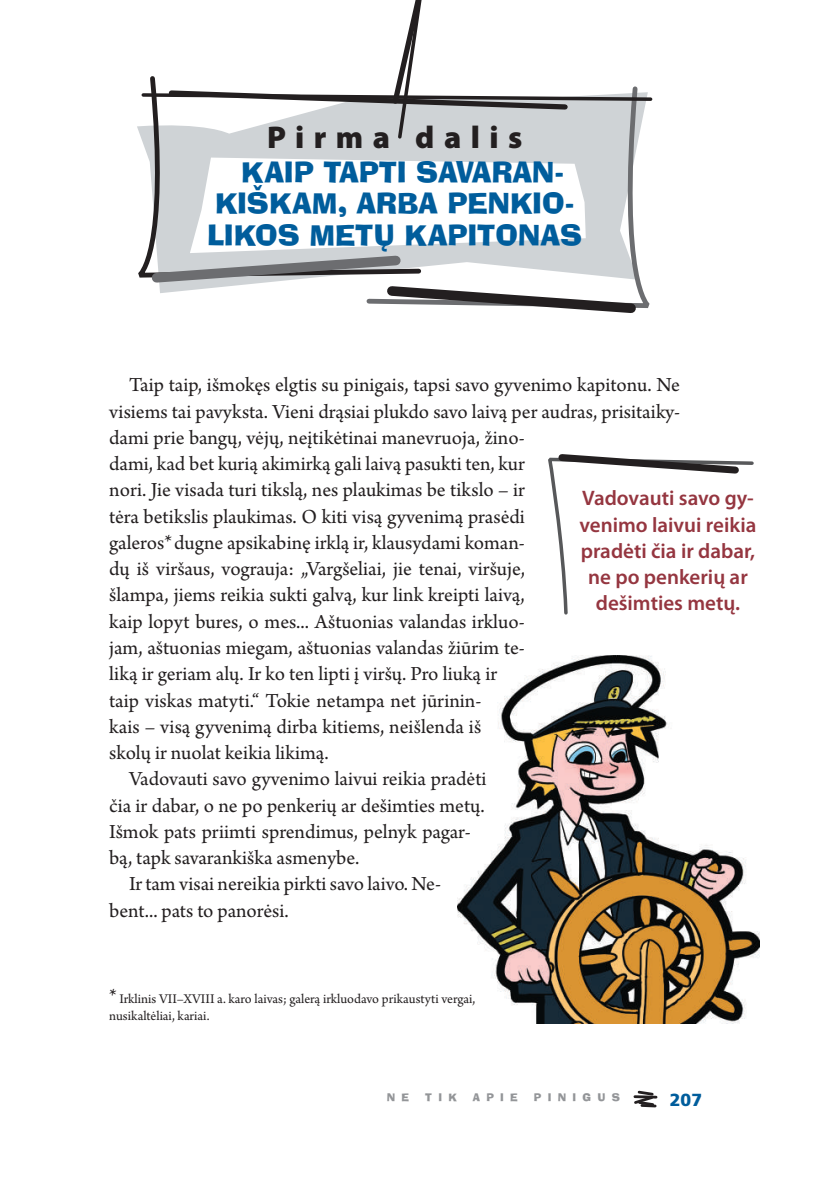
<style>
.page{position:relative;width:834px;height:1196px;background:#fff}
.page>*{position:absolute;margin:0;border:0;box-sizing:border-box;transform-origin:0 0}
.t1{font:900 31.5px "Myriad Pro";letter-spacing:.3em;color:#231f20}
.t2{font:28px/31.5px "Ad Lib BT";color:#005d9c;text-align:center}
.t3{font:21px "Arno Pro";color:#231f20}
.t4{font:600 21px/26.2px "Myriad Pro";color:#953640;text-align:center}
.t5{font:900 17.5px "Frutigeris";color:#005d9c}
.t6{font:14px/16.8px "Arno Pro";color:#231f20}
.t7{font:10.5px "Ad Lib BT";letter-spacing:.6em;color:#939598}
.s1{font-size:21px}
</style>
<div class="page">
<svg style="left:633px;top:1090px;width:25px;height:18px"></svg>
<img style="left:457px;top:655px;width:302px;height:368px">
<svg style="left:548px;top:454px;width:206px;height:161px"></svg>
<svg style="left:137px;top:126px;width:227px;height:152px"></svg>
<svg style="left:364px;top:141px;width:286px;height:167px"></svg>
<svg style="left:146px;top:158px;width:495px;height:155px"></svg>
<svg style="left:140px;top:0;width:513px;height:141px"></svg>
<h1 class="t1" style="left:267px;top:116px;width:257px">Pirma dalis</h1>
<h2 class="t2" style="left:207px;top:156px;width:376px">KAIP TAPTI SAVARAN-<br>KIŠKAM, ARBA PENKIO-<br>LIKOS METŲ KAPITONAS</h2>
<p class="t3" style="left:129px;top:373px;width:552px">Taip taip, išmokęs elgtis su pinigais, tapsi savo gyvenimo kapitonu. Ne</p>
<p class="t3" style="left:109px;top:399px;width:572px">visiems tai pavyksta. Vieni drąsiai plukdo savo laivą per audras, prisitaiky-</p>
<p class="t3" style="left:109px;top:425px;width:417px">dami prie bangų, vėjų, neįtikėtinai manevruoja, žino-</p>
<p class="t3" style="left:109px;top:452px;width:417px">dami, kad bet kurią akimirką gali laivą pasukti ten, kur</p>
<p class="t3" style="left:109px;top:478px;width:417px">nori. Jie visada turi tikslą, nes plaukimas be tikslo – ir</p>
<p class="t3" style="left:109px;top:504px;width:417px">tėra betikslis plaukimas. O kiti visą gyvenimą prasėdi</p>
<p class="t3" style="left:109px;top:530px;width:417px">galeros*dugne apsikabinę irklą ir, klausydami koman-</p>
<p class="t3" style="left:109px;top:557px;width:417px">dų iš viršaus, vograuja: „Vargšeliai, jie tenai, viršuje,</p>
<p class="t3" style="left:109px;top:583px;width:417px">šlampa, jiems reikia sukti galvą, kur link kreipti laivą,</p>
<p class="t3" style="left:109px;top:609px;width:417px">kaip lopyt bures, o mes... Aštuonias valandas irkluo-</p>
<p class="t3" style="left:109px;top:635px;width:417px">jam, aštuonias miegam, aštuonias valandas žiūrim te-</p>
<p class="t3" style="left:109px;top:662px;width:389px">liką ir geriam alų. Ir ko ten lipti į viršų. Pro liuką ir</p>
<p class="t3" style="left:109px;top:688px;width:373px">taip viskas matyti.“ Tokie netampa net jūrinin-</p>
<p class="t3" style="left:109px;top:714px;width:373px">kais – visą gyvenimą dirba kitiems, neišlenda iš</p>
<p class="t3" style="left:109px;top:740px;width:221px">skolų ir nuolat keikia likimą.</p>
<p class="t3" style="left:129px;top:767px;width:359px">Vadovauti savo gyvenimo laivui reikia pradėti</p>
<p class="t3" style="left:109px;top:793px;width:377px">čia ir dabar, o ne po penkerių ar dešimties metų.</p>
<p class="t3" style="left:109px;top:819px;width:363px">Išmok pats priimti sprendimus, pelnyk pagar-</p>
<p class="t3" style="left:109px;top:845px;width:251px">bą, tapk savarankiška asmenybe.</p>
<p class="t3" style="left:129px;top:872px;width:313px">Ir tam visai nereikia pirkti savo laivo. Ne-</p>
<p class="t3" style="left:109px;top:898px;width:181px">bent... pats to panorėsi.</p>
<p class="t4" style="left:579px;top:484px;width:178px">Vadovauti savo gy&shy;venimo laivui reikia pradėti čia ir dabar, ne po penkerių ar dešimties metų.</p>
<p class="t6" style="left:109px;top:991px;width:367px"><span class="s1">*</span> Irklinis VII–XVIII a. karo laivas; galerą irkluodavo prikaustyti vergai, nusikaltėliai, kariai.</p>
<p class="t7" style="left:386px;top:1089px;width:24px">N E</p>
<p class="t7" style="left:425px;top:1089px;width:33px">TIK</p>
<p class="t7" style="left:473px;top:1089px;width:46px">APIE</p>
<p class="t7" style="left:533px;top:1089px;width:88px">PINIGUS</p>
<p class="t5" style="left:669px;top:1089px;width:34px">207</p>
</div>
